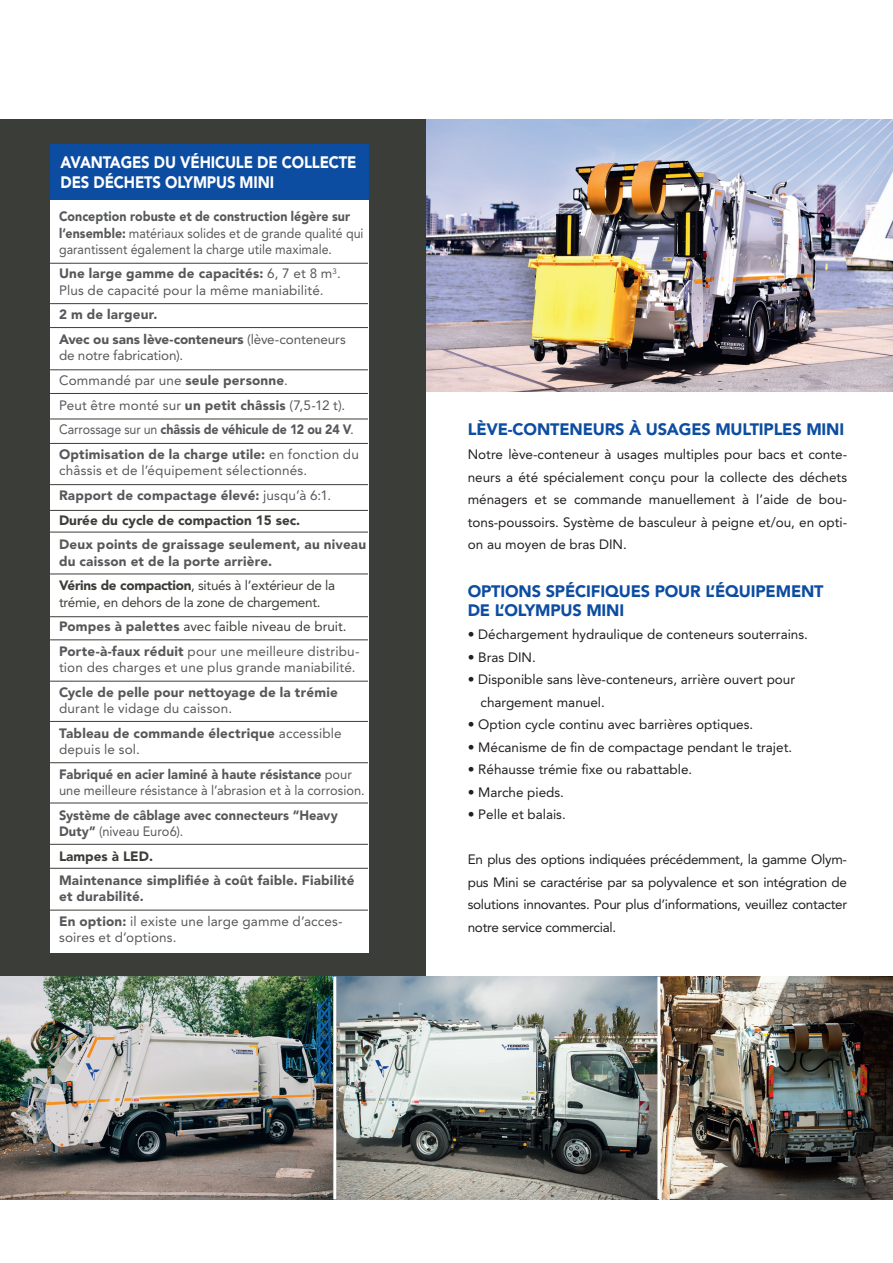
<style>
.page{position:relative;width:893px;height:1263px;background:#fff}
.page>*{position:absolute;margin:0;border:0;box-sizing:border-box;transform-origin:0 0}
.t1{font:900 16.5px/19.8px "Avenir LT Pro";letter-spacing:-.01em;color:#0d4da1}
.t2{font:900 16.5px/19.8px "Avenir LT Pro";letter-spacing:-.01em;color:#fff;scale:.9 1}
.t3{font:13.5px/22.5px "Avenir LT Pro";color:#231f20;text-align:justify}
.t4{font:13.5px/24.8px "Avenir LT Pro";letter-spacing:.005em;color:#57585a}
.t5{font:900 13.5px/16.2px "Avenir LT Pro";letter-spacing:.015em;color:#57585a}
.t6{font:13.5px/16.2px "Avenir LT Pro";letter-spacing:.005em;color:#57585a;scale:.92 1}
.t7{font:900 13.5px/24.8px "Avenir LT Pro";letter-spacing:.015em;color:#57585a;scale:.95 1}
.t8{font:13.5px/16.2px "Avenir LT Pro";letter-spacing:-.02em;color:#3b3e38}
.t9{font:900 13.5px/24.8px "Avenir LT Pro";letter-spacing:-.005em;color:#57585a}
.t10{font:13.5px "Avenir LT Pro";letter-spacing:.005em;color:#57585a;scale:.95 1}
.t11{font:900 13.5px "Avenir LT Pro";color:#3b3e38}
.s1{font-weight:900}
.s2{font-weight:400}
.s3{font-weight:900;color:#3b3e38}
.s4{font-weight:400;color:#3b3e38}
</style>
<div class="page">
<img style="left:425px;top:119px;width:468px;height:273px">
<div style="left:0;top:119px;width:425px;height:1080px;background:#3b3e38"></div>
<div style="left:50px;top:158px;width:319px;height:794px;background:#fff"></div>
<hr style="left:50px;top:263px;width:318px;height:1px;background:#3b3e38">
<hr style="left:50px;top:303px;width:318px;height:1px;background:#3b3e38">
<hr style="left:50px;top:327px;width:318px;height:1px;background:#3b3e38">
<hr style="left:50px;top:369px;width:318px;height:1px;background:#3b3e38">
<hr style="left:50px;top:393px;width:318px;height:1px;background:#3b3e38">
<div style="left:50px;top:144px;width:319px;height:56px;background:#0d4da1"></div>
<hr style="left:50px;top:419px;width:318px;height:1px;background:#3b3e38">
<hr style="left:50px;top:484px;width:318px;height:1px;background:#3b3e38">
<hr style="left:50px;top:510px;width:318px;height:1px;background:#3b3e38">
<hr style="left:50px;top:443px;width:318px;height:1px;background:#3b3e38">
<hr style="left:50px;top:532px;width:318px;height:1px;background:#3b3e38">
<hr style="left:50px;top:574px;width:318px;height:1px;background:#3b3e38">
<hr style="left:50px;top:616px;width:318px;height:1px;background:#3b3e38">
<hr style="left:50px;top:639px;width:318px;height:1px;background:#3b3e38">
<hr style="left:50px;top:721px;width:318px;height:1px;background:#3b3e38">
<hr style="left:50px;top:681px;width:318px;height:1px;background:#3b3e38">
<hr style="left:50px;top:762px;width:318px;height:1px;background:#3b3e38">
<hr style="left:50px;top:803px;width:318px;height:1px;background:#3b3e38">
<hr style="left:50px;top:844px;width:318px;height:1px;background:#3b3e38">
<hr style="left:50px;top:868px;width:318px;height:1px;background:#3b3e38">
<hr style="left:50px;top:910px;width:318px;height:1px;background:#3b3e38">
<img style="left:0;top:977px;width:333px;height:222px">
<img style="left:336px;top:977px;width:557px;height:222px">
<hr style="left:333px;top:977px;width:3px;height:222px;background:#fff">
<hr style="left:657px;top:977px;width:3px;height:222px;background:#fff">
<p class="t2" style="left:61px;top:153px;width:330px">AVANTAGES DU VÉHICULE DE COLLECTE<br>DES DÉCHETS OLYMPUS MINI</p>
<p class="t6" style="left:59px;top:208px;width:332px"><span class="s1">Conception robuste et de construction légère sur l’ensemble:</span> matériaux solides et de grande qualité qui garantissent également la charge utile maximale.</p>
<p class="t4" style="left:59px;top:266px;width:283px;line-height:16.2px"><span class="s1">Une large gamme de capacités:</span> 6, 7 et 8 m<sup>3</sup>.<br>Plus de capacité pour la même maniabilité.</p>
<p class="t9" style="left:59px;top:302px;width:288px">2 m de largeur.<br>Avec ou sans lève-conteneurs <span class="s2">(lève-conteneurs</span></p>
<p class="t4" style="left:59px;top:343px;width:301px">de notre fabrication).<br>Commandé par une <span class="s1">seule personne</span>.<br>Peut être monté sur <span class="s1">un petit châssis</span> (7,5-12 t).<br>Carrossage sur un <span class="s1">châssis de véhicule de 12 ou 24 V</span>.<br><span class="s1">Optimisation de la charge utile:</span> en fonction du</p>
<p class="t4" style="left:59px;top:458px;width:274px">châssis et de l’équipement sélectionnés.<br><span class="s1">Rapport de compactage élevé:</span> jusqu’à 6:1.<br><span class="s3">Durée du cycle de compaction 15 sec.</span></p>
<p class="t5" style="left:59px;top:537px;width:309px">Deux points de graissage seulement, au niveau du caisson et de la porte arrière.</p>
<p class="t8" style="left:59px;top:577px;width:278px"><span class="s1">Vérins de compaction</span>, situés à l’extérieur de la trémie, en dehors de la zone de chargement.</p>
<p class="t5" style="left:59px;top:614px;width:302px;line-height:24.8px">Pompes à palettes <span class="s4">avec faible niveau de bruit.<br></span>Porte-à-faux réduit <span class="s2">pour une meilleure distribu-</span></p>
<p class="t4" style="left:59px;top:655px;width:298px">tion des charges et une plus grande maniabilité.</p>
<p class="t5" style="left:59px;top:684px;width:280px">Cycle de pelle pour nettoyage de la trémie</p>
<p class="t4" style="left:59px;top:696px;width:284px">durant le vidage du caisson.<br><span class="s1">Tableau de commande électrique</span> accessible</p>
<p class="t7" style="left:59px;top:737px;width:310px"><span class="s2">depuis le sol.<br></span>Fabriqué en acier laminé à haute résistance <span class="s2">pour</span></p>
<p class="t10" style="left:59px;top:782px;width:323px">une meilleure résistance à l’abrasion et à la corrosion.</p>
<p class="t7" style="left:59px;top:807px;width:295px;line-height:16.2px">Système de câblage avec connecteurs “Heavy<br>Duty” <span class="s2">(niveau Euro6).</span></p>
<p class="t11" style="left:59px;top:848px;width:95px">Lampes à LED.</p>
<p class="t5" style="left:59px;top:872px;width:297px">Maintenance simplifiée à coût faible. Fiabilité et durabilité.</p>
<p class="t4" style="left:59px;top:913px;width:285px;line-height:16.2px"><span class="s1">En option:</span> il existe une large gamme d’acces&shy;soires et d’options.</p>
<p class="t1" style="left:468px;top:419px;width:378px">LÈVE-CONTENEURS À USAGES MULTIPLES MINI</p>
<p class="t3" style="left:468px;top:443px;width:381px">Notre lève-conteneur à usages multiples pour bacs et conte&shy;neurs a été spécialement conçu pour la collecte des déchets ménagers et se commande manuellement à l’aide de bou&shy;tons-poussoirs. Système de basculeur à peigne et/ou, en opti&shy;on au moyen de bras DIN.</p>
<p class="t1" style="left:468px;top:581px;width:357px">OPTIONS SPÉCIFIQUES POUR L’ÉQUIPEMENT<br>DE L’OLYMPUS MINI</p>
<p class="t3" style="left:468px;top:623px;width:342px">• Déchargement hydraulique de conteneurs souterrains.</p>
<p class="t3" style="left:468px;top:645px;width:70px">• Bras DIN.</p>
<p class="t3" style="left:480px;top:668px;width:316px;text-indent:-13px">• Disponible sans lève-conteneurs, arrière ouvert pour chargement manuel.</p>
<p class="t3" style="left:468px;top:713px;width:287px">• Option cycle continu avec barrières optiques.</p>
<p class="t3" style="left:468px;top:735px;width:326px">• Mécanisme de fin de compactage pendant le trajet.</p>
<p class="t3" style="left:468px;top:758px;width:226px">• Réhausse trémie fixe ou rabattable.</p>
<p class="t3" style="left:468px;top:780px;width:98px">• Marche pieds.</p>
<p class="t3" style="left:468px;top:803px;width:100px">• Pelle et balais.</p>
<p class="t3" style="left:468px;top:848px;width:381px">En plus des options indiquées précédemment, la gamme Olym&shy;pus Mini se caractérise par sa polyvalence et son intégration de solutions innovantes. Pour plus d’informations, veuillez contacter notre service commercial.</p>
</div>
